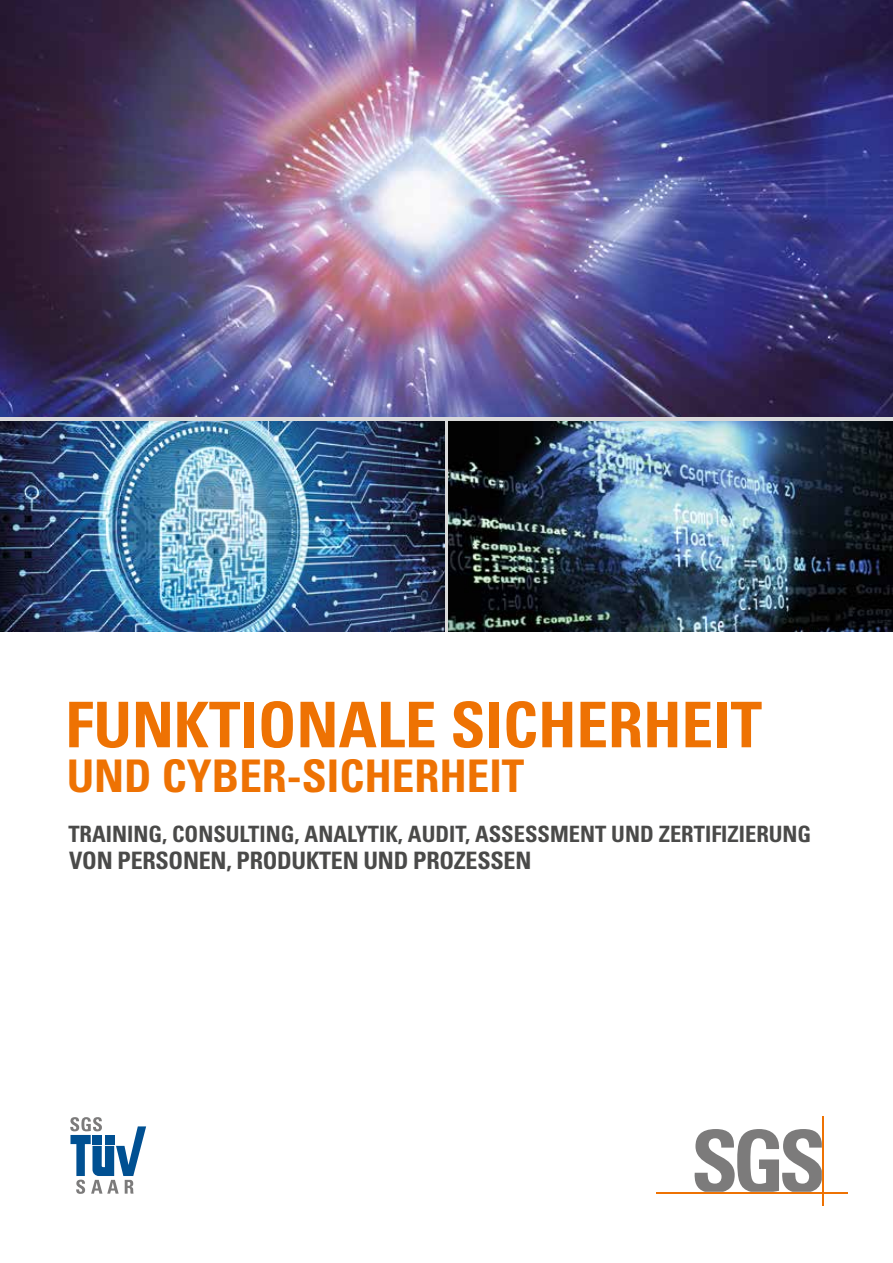
<style>
.page{position:relative;width:893px;height:1263px;background:#fff}
.page>*{position:absolute;margin:0;border:0;box-sizing:border-box;transform-origin:0 0}
.t1{font:700 condensed 63px "Univers LT Std";color:#ee7203}
.t2{font:700 condensed 45px "Univers LT Std";color:#ee7203}
.t3{font:700 condensed 24px "Univers LT Std";letter-spacing:-.01em;color:#4a4a49}
.t4{font:700 condensed 22.5px "Univers LT Std";color:#4a4a49}
</style>
<div class="page">
<svg style="left:70px;top:1117px;width:76px;height:77px"></svg>
<img style="left:0;top:421px;width:444px;height:210px">
<img style="left:449px;top:421px;width:444px;height:210px">
<img style="left:0;top:0;width:893px;height:417px">
<svg style="left:694px;top:1129px;width:128px;height:63px"></svg>
<hr style="left:656px;top:1192px;width:191px;height:1px;background:#ee7203">
<hr style="left:822px;top:1117px;width:1px;height:89px;background:#ee7203">
<h1 class="t1" style="left:65px;top:686px;width:698px">FUNKTIONALE SICHERHEIT</h1>
<h2 class="t2" style="left:67px;top:749px;width:459px">UND CYBER-SICHERHEIT</h2>
<p class="t4" style="left:68px;top:820px;width:744px">TRAINING, CONSULTING, ANALYTIK, AUDIT, ASSESSMENT UND ZERTIFIZIERUNG</p>
<p class="t3" style="left:69px;top:845px;width:464px">VON PERSONEN, PRODUKTEN UND PROZESSEN</p>
</div>
